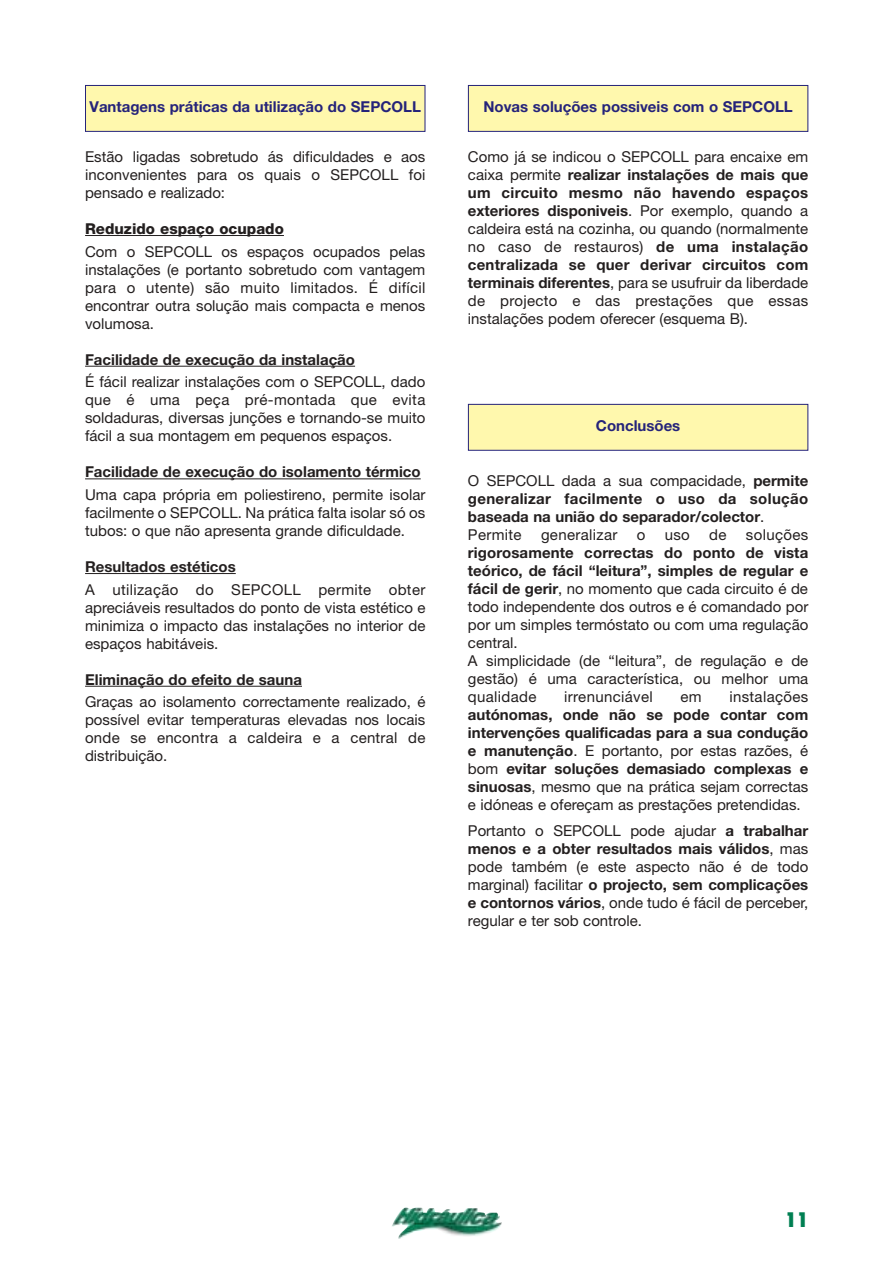
<style>
.page{position:relative;width:893px;height:1263px;background:#fff}
.page>*{position:absolute;margin:0;border:0;box-sizing:border-box;transform-origin:0 0}
.t1{font:800 condensed 19.5px "Futura";color:#007f52}
.t2{font:15px/18px "Helvetica Neue";color:#231f1f;text-align:justify}
.t3{font:700 15px/18px "Helvetica Neue";color:#231f1f;text-align:justify}
.t4{font:700 15px/18px "Helvetica Neue";letter-spacing:.02em;color:#231f1f}
.t5{font:700 15px "Helvetica Neue";color:#25237a}
.t6{font:15px "Helvetica Neue";letter-spacing:.02em;color:#231f1f}
.t7{font:800 15px "Helvetica Neue";color:#231f1f}
.s1{font-weight:700}
.s2{font-weight:400}
</style>
<div class="page">
<img style="left:392px;top:1208px;width:110px;height:31px">
<hr style="left:85px;top:235px;width:199px;height:1px;background:#231f1f">
<hr style="left:85px;top:366px;width:270px;height:1px;background:#231f1f">
<hr style="left:85px;top:478px;width:300px;height:1px;background:#231f1f">
<hr style="left:385px;top:478px;width:36px;height:1px;background:#231f1f">
<hr style="left:85px;top:573px;width:151px;height:1px;background:#231f1f">
<hr style="left:85px;top:686px;width:217px;height:1px;background:#231f1f">
<div style="left:85px;top:85px;width:340px;height:46px;background:#fff8ad"></div>
<div style="left:85px;top:85px;width:340px;height:47px;border:1px solid #25237a"></div>
<div style="left:468px;top:85px;width:339px;height:46px;background:#fff8ad"></div>
<div style="left:468px;top:85px;width:340px;height:47px;border:1px solid #25237a"></div>
<div style="left:468px;top:404px;width:339px;height:46px;background:#fff8ad"></div>
<div style="left:468px;top:404px;width:340px;height:47px;border:1px solid #25237a"></div>
<p class="t5" style="left:90px;top:102px;width:333px">Vantagens práticas da utilização do SEPCOLL</p>
<p class="t5" style="left:483px;top:102px;width:311px">Novas soluções possiveis com o SEPCOLL</p>
<p class="t2" style="left:85px;top:149px;width:342px">Estão ligadas sobretudo ás dificuldades e aos inconvenientes para os quais o SEPCOLL foi pensado e realizado:</p>
<p class="t7" style="left:85px;top:223px;width:200px">Reduzido espaço ocupado</p>
<p class="t2" style="left:85px;top:244px;width:342px">Com o SEPCOLL os espaços ocupados pelas instalações (e portanto sobretudo com vantagem para o utente) são muito limitados. É difícil encontrar outra solução mais compacta e menos volumosa.</p>
<p class="t3" style="left:85px;top:352px;width:271px">Facilidade de execução da instalação</p>
<p class="t2" style="left:85px;top:375px;width:342px">É fácil realizar instalações com o SEPCOLL, dado que é uma peça pré-montada que evita soldaduras, diversas junções e tornando-se muito fácil a sua montagem em pequenos espaços.</p>
<p class="t3" style="left:85px;top:464px;width:337px">Facilidade de execução do isolamento térmico</p>
<p class="t2" style="left:85px;top:487px;width:342px">Uma capa própria em poliestireno, permite isolar facilmente o SEPCOLL. Na prática falta isolar só os tubos: o que não apresenta grande dificuldade.</p>
<p class="t3" style="left:85px;top:559px;width:152px">Resultados estéticos</p>
<p class="t2" style="left:85px;top:582px;width:342px">A utilização do SEPCOLL permite obter apreciáveis resultados do ponto de vista estético e minimiza o impacto das instalações no interior de espaços habitáveis.</p>
<p class="t3" style="left:85px;top:672px;width:218px">Eliminação do efeito de sauna</p>
<p class="t2" style="left:85px;top:695px;width:342px">Graças ao isolamento correctamente realizado, é possível evitar temperaturas elevadas nos locais onde se encontra a caldeira e a central de distribuição.</p>
<p class="t2" style="left:468px;top:149px;width:342px">Como já se indicou o SEPCOLL para encaixe em caixa permite <span class="s1">realizar instalações de mais que um circuito mesmo não havendo espaços exteriores disponiveis</span>. Por exemplo, quando a caldeira está na cozinha, ou quando (normalmente no caso de restauros) <span class="s1">de uma instalação centralizada se quer derivar circuitos com terminais diferentes</span>, para se usufruir da liberdade de projecto e das prestações que essas instalações podem oferecer (esquema B).</p>
<p class="t5" style="left:596px;top:421px;width:86px">Conclusões</p>
<p class="t4" style="left:468px;top:473px;width:342px"><span class="s2">O SEPCOLL dada a sua compacidade,</span> permite generalizar facilmente o uso da solução baseada na união do separador/colector<span class="s2">.<br>Permite</span></p>
<p class="t6" style="left:541px;top:529px;width:78px">generalizar</p>
<p class="t2" style="left:636px;top:527px;width:10px">o</p>
<p class="t2" style="left:664px;top:527px;width:27px">uso</p>
<p class="t2" style="left:709px;top:527px;width:19px">de</p>
<p class="t6" style="left:746px;top:529px;width:64px">soluções</p>
<p class="t2" style="left:468px;top:545px;width:342px;text-align:left"><span class="s1">rigorosamente correctas do ponto de vista teórico, de fácil “leitura”, simples de regular e fácil de gerir</span>, no momento que cada circuito é de todo independente dos outros e é comandado por por um simples termóstato ou com uma regulação central.<br>A simplicidade (de “leitura”, de regulação e de gestão) é uma característica, ou melhor uma qualidade</p>
<p class="t6" style="left:564px;top:691px;width:90px">irrenunciável</p>
<p class="t2" style="left:680px;top:689px;width:23px">em</p>
<p class="t6" style="left:729px;top:691px;width:80px">instalações</p>
<p class="t3" style="left:468px;top:707px;width:342px">autónomas, onde não se pode contar com intervenções qualificadas para a sua condução e manutenção<span class="s2">. E portanto, por estas razões, é bom</span> evitar soluções demasiado complexas e sinuosas<span class="s2">, mesmo que na prática sejam correctas e idóneas e ofereçam as prestações pretendidas.</span></p>
<p class="t2" style="left:468px;top:823px;width:342px">Portanto o SEPCOLL pode ajudar <span class="s1">a trabalhar menos e a obter resultados mais válidos</span>, mas pode também (e este aspecto não é de todo marginal) facilitar <span class="s1">o projecto, sem complicações e contornos vários</span>, onde tudo é fácil de perceber, regular e ter sob controle.</p>
<h1 class="t1" style="left:784px;top:1212px;width:25px">11</h1>
</div>
